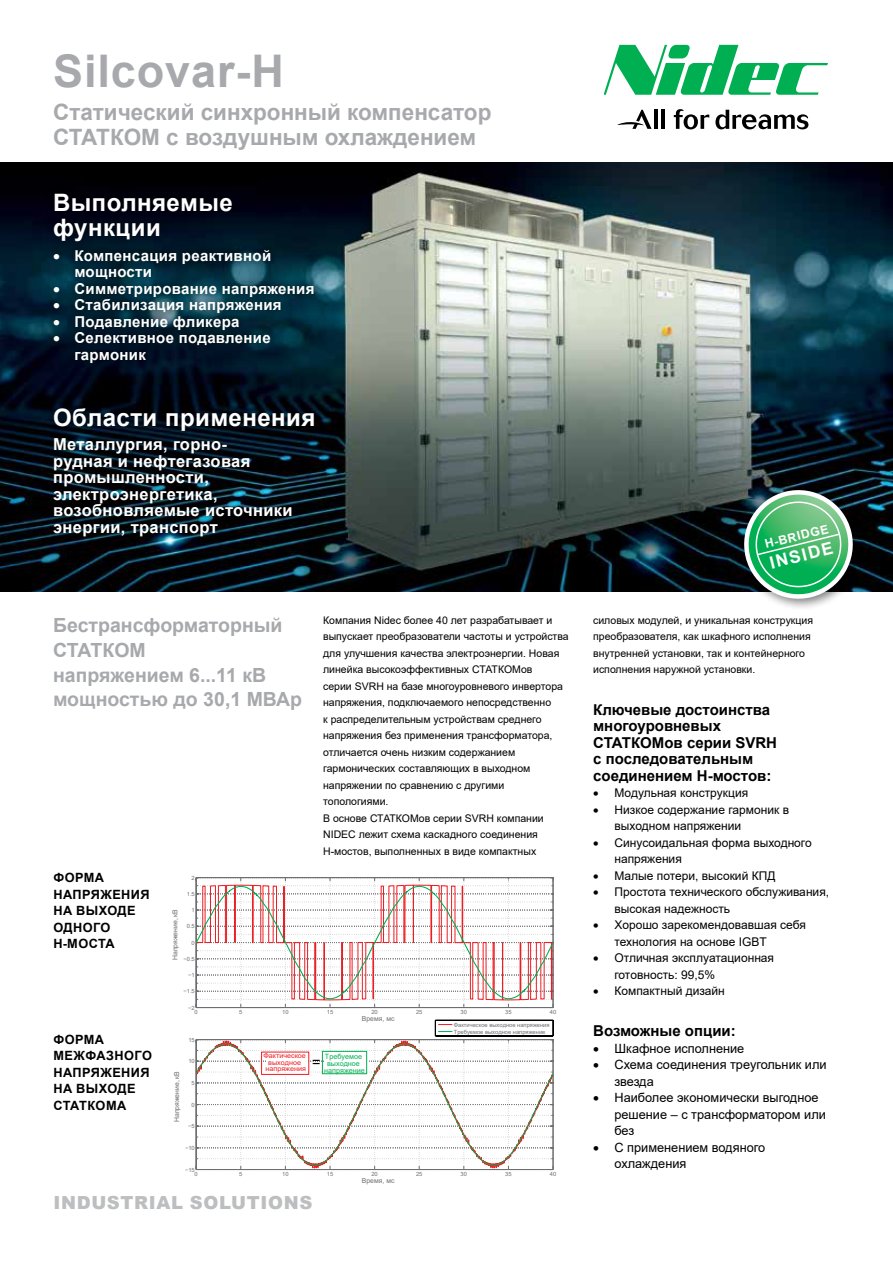
<style>
.page{position:relative;width:893px;height:1263px;background:#fff}
.page>*{position:absolute;margin:0;border:0;box-sizing:border-box;transform-origin:0 0}
.t1{font:700 45px "Arial";letter-spacing:.02em;color:#a7a9ac}
.t2{font:700 24px/24.8px "Arial";letter-spacing:.02em;color:#fff}
.t3{font:700 22.5px/24.8px "Arial";color:#a7a9ac}
.t4{font:700 19.5px/24.8px "Arial";color:#a7a9ac}
.t5{font:900 18px "Arial";letter-spacing:.035em;color:#bcbec0}
.t6{font:700 17.1px "Arial";color:#fff}
.t7{font:700 16.5px/16.5px "Arial";letter-spacing:.02em;color:#fff}
.t8{font:700 15px/16.5px "Arial";letter-spacing:.02em;color:#fff}
.t9{font:700 15px/16.5px "Arial";color:#000}
.t10{font:14.4px "Arial";color:#000}
.t11{font:12.75px/16.5px "Arial";color:#000}
.t12{font:700 12.75px/16.5px "Arial";letter-spacing:.035em;color:#000}
.t13{font:700 12.3px "Arial";color:#fff}
.t14{font:12px/16.5px "Arial";color:#000}
.t15{font:10.5px/16.5px "Arial";color:#000}
.t16{font:7.2px/6.9px "Arial";color:#00af52;text-align:center}
.t17{font:6.9px "Arial";color:#6d6e71}
.t18{font:6.9px/6.9px "Arial";color:#ed1d24;text-align:center;scale:1.04 1}
.t19{font:5.7px/7.1px "Arial";color:#6d6e71}
</style>
<div class="page">
<img style="left:0;top:162px;width:893px;height:429px">
<svg style="left:604px;top:45px;width:223px;height:50px"></svg>
<svg style="left:674px;top:109px;width:35px;height:20px"></svg>
<svg style="left:715px;top:110px;width:93px;height:19px"></svg>
<hr style="left:654px;top:110px;width:3px;height:19px;background:#000">
<hr style="left:661px;top:110px;width:4px;height:19px;background:#000">
<svg style="left:617px;top:110px;width:35px;height:19px"></svg>
<svg style="left:196px;top:877px;width:358px;height:131px"></svg>
<div style="left:486px;top:880px;width:65px;height:16px;border:1px solid #fff"></div>
<svg style="left:196px;top:1020px;width:358px;height:150px"></svg>
<div style="left:330px;top:1051px;width:33px;height:18px;background:#fff"></div>
<div style="left:322px;top:1051px;width:45px;height:23px;border:1px solid #00af52"></div>
<div style="left:261px;top:1052px;width:48px;height:23px;border:1px solid #ed1d24"></div>
<div style="left:45px;top:185px;width:278px;height:360px;background:#000;opacity:.75"></div>
<div style="left:738px;top:484px;width:127px;height:127px;background:#000;opacity:.5"></div>
<svg style="left:741px;top:487px;width:115px;height:115px;background:#55a176"></svg>
<h1 class="t1" style="left:53px;top:40px;width:232px">Silcovar-H</h1>
<h3 class="t3" style="left:53px;top:100px;width:440px">Статический синхронный компенсатор<br>СТАТ</h3>
<h3 class="t3" style="left:110px;top:125px;width:368px">КОМ с воздушным охлаждением</h3>
<h2 class="t2" style="left:53px;top:191px;width:181px">Выполняемые функции</h2>
<h3 class="t8" style="left:74px;top:247px;width:198px;text-indent:-21px">• Компенсация реактивной мощности</h3>
<h3 class="t8" style="left:53px;top:280px;width:263px">• Симметрирование напряжения</h3>
<h3 class="t8" style="left:53px;top:297px;width:230px">• Стабилизация напряжения</h3>
<h3 class="t8" style="left:53px;top:313px;width:188px">• Подавление фликера</h3>
<h3 class="t8" style="left:74px;top:330px;width:198px;text-indent:-21px">• Селективное подавление гармоник</h3>
<h2 class="t2" style="left:53px;top:405px;width:264px">Области применения</h2>
<h3 class="t7" style="left:53px;top:437px;width:241px">Металлургия, горно-<br>рудная и нефтегазовая промышленности, электроэнергетика, возобновляемые источники энергии, транспорт</h3>
<p class="t13" style="left:763px;top:536px;width:66px;rotate:-14deg">H-Br idge</p>
<h3 class="t6" style="left:767px;top:551px;width:66px;rotate:-14deg">Inside</h3>
<p class="t15" style="left:323px;top:612px;width:247px">Компания Nidec более 40 лет разрабатывает и выпускает преобразователи частоты и устройства для улучшения качества электроэнергии. Новая линейка высокоэффективных СТАТКОМов<br>серии SVRH на базе многоуровневого инвертора напряжения, подключаемого непосредственно<br>к распределительным устройствам среднего напряжения без применения трансформатора, отличается очень низким содержанием гармонических составляющих в выходном напряжении по сравнению с другими топологиями.<br>В основе СТАТКОМов серии SVRH компании NIDEC лежит схема каскадного соединения Н-мостов, выполненных в виде компактных</p>
<p class="t15" style="left:593px;top:612px;width:221px">силовых модулей, и уникальная конструкция преобразователя, как шкафного исполнения внутренней установки, так и контейнерного исполнения наружной установки.</p>
<h3 class="t4" style="left:53px;top:613px;width:231px">Бестрансформаторный<br>СТАТ</h3>
<h3 class="t4" style="left:53px;top:638px;width:212px;text-indent:49px">КОМ напряжением 6...11 кВ мощностью до 30,1 МВА</h3>
<h3 class="t4" style="left:290px;top:687px;width:13px">р</h3>
<h3 class="t9" style="left:593px;top:701px;width:178px">Ключевые достоинства многоуровневых<br>СТАТ</h3>
<h3 class="t9" style="left:593px;top:734px;width:185px;text-indent:38px">КОМов серии SVRH с последовательным соединением Н-мостов:</h3>
<p class="t14" style="left:593px;top:784px;width:156px">• Модульная конструкция</p>
<p class="t14" style="left:614px;top:801px;width:176px;text-indent:-21px">• Низкое содержание гармоник в выходном напряжении</p>
<p class="t14" style="left:614px;top:834px;width:199px;text-indent:-21px">• Синусоидальная форма выходного напряжения</p>
<p class="t14" style="left:593px;top:867px;width:184px">• Малые потери, высокий КПД</p>
<p class="t14" style="left:614px;top:883px;width:216px;text-indent:-21px">• Простота технического обслуживания, высокая надежность</p>
<p class="t14" style="left:614px;top:916px;width:193px;text-indent:-21px">• Хорошо зарекомендовавшая себя технология на основе IGBT</p>
<p class="t14" style="left:614px;top:949px;width:161px;text-indent:-21px">• Отличная эксплуатационная готовность: 99,5%</p>
<p class="t14" style="left:593px;top:982px;width:133px">• Компактный дизайн</p>
<h3 class="t9" style="left:593px;top:1023px;width:144px">Возможные опции:</h3>
<p class="t11" style="left:593px;top:1040px;width:153px">• Шкафное исполнение</p>
<p class="t11" style="left:614px;top:1056px;width:214px;text-indent:-21px">• Схема соединения треугольник или звезда</p>
<p class="t11" style="left:614px;top:1089px;width:213px;text-indent:-21px">• Наиболее экономически выгодное решение – с трансформатором или без</p>
<p class="t11" style="left:614px;top:1139px;width:152px;text-indent:-21px">• С применением водяного охлаждения</p>
<p class="t12" style="left:53px;top:869px;width:98px">Форма напряжения на выходе одного<br>Н-моста</p>
<p class="t19" style="left:192px;top:874px;width:5px">2</p>
<p class="t19" style="left:187px;top:890px;width:10px">1.5</p>
<p class="t19" style="left:192px;top:906px;width:5px">1</p>
<p class="t17" style="left:170px;top:960px;width:53px;rotate:-90deg">Напряжение, кВ</p>
<p class="t19" style="left:187px;top:923px;width:10px">0.5</p>
<p class="t19" style="left:192px;top:939px;width:5px">0</p>
<p class="t19" style="left:183px;top:955px;width:13px">−0.5</p>
<p class="t19" style="left:188px;top:971px;width:8px">−1</p>
<p class="t19" style="left:183px;top:988px;width:13px">−1.5</p>
<p class="t19" style="left:188px;top:1004px;width:8px">−2</p>
<p class="t19" style="left:195px;top:1009px;width:5px">0</p>
<p class="t19" style="left:239px;top:1009px;width:5px">5</p>
<p class="t19" style="left:282px;top:1009px;width:8px">10</p>
<p class="t19" style="left:327px;top:1009px;width:8px">15</p>
<p class="t19" style="left:371px;top:1009px;width:8px">20</p>
<p class="t19" style="left:416px;top:1009px;width:8px">25</p>
<p class="t19" style="left:461px;top:1009px;width:8px">30</p>
<p class="t19" style="left:505px;top:1009px;width:8px">35</p>
<p class="t19" style="left:550px;top:1009px;width:8px">40</p>
<p class="t17" style="left:362px;top:1013px;width:34px">Время, мс</p>
<p class="t19" style="left:454px;top:1021px;width:97px">Фактическое выходное напряжения<br>Требуемое выходное напряжение</p>
<p class="t12" style="left:53px;top:1031px;width:100px">Форма межфазного напряжения на выходе<br>СТАТ</p>
<p class="t19" style="left:188px;top:1036px;width:8px">15</p>
<p class="t18" style="left:263px;top:1052px;width:42px">Фактическое выходное напряжения</p>
<p class="t16" style="left:324px;top:1053px;width:42px">Требуемое выходное напряжение</p>
<p class="t19" style="left:188px;top:1058px;width:8px">10</p>
<h3 class="t10" style="left:312px;top:1052px;width:10px">=</h3>
<p class="t17" style="left:172px;top:1122px;width:53px;rotate:-90deg">Напряжение, кВ</p>
<p class="t19" style="left:192px;top:1079px;width:5px">5</p>
<p class="t12" style="left:87px;top:1097px;width:20px">КОМА</p>
<p class="t19" style="left:192px;top:1101px;width:5px">0</p>
<p class="t19" style="left:188px;top:1123px;width:8px">−5</p>
<p class="t19" style="left:185px;top:1144px;width:11px">−10</p>
<p class="t19" style="left:185px;top:1166px;width:11px">−15</p>
<p class="t19" style="left:195px;top:1171px;width:5px">0</p>
<p class="t19" style="left:239px;top:1171px;width:5px">5</p>
<p class="t19" style="left:282px;top:1171px;width:8px">10</p>
<p class="t19" style="left:327px;top:1171px;width:8px">15</p>
<p class="t19" style="left:371px;top:1171px;width:8px">20</p>
<p class="t19" style="left:416px;top:1171px;width:8px">25</p>
<p class="t19" style="left:461px;top:1171px;width:8px">30</p>
<p class="t19" style="left:505px;top:1171px;width:8px">35</p>
<p class="t19" style="left:550px;top:1171px;width:8px">40</p>
<p class="t17" style="left:362px;top:1175px;width:34px">Время, мс</p>
<h3 class="t5" style="left:53px;top:1189px;width:260px">INDUSTRIAL SOLUTIONS</h3>
</div>
